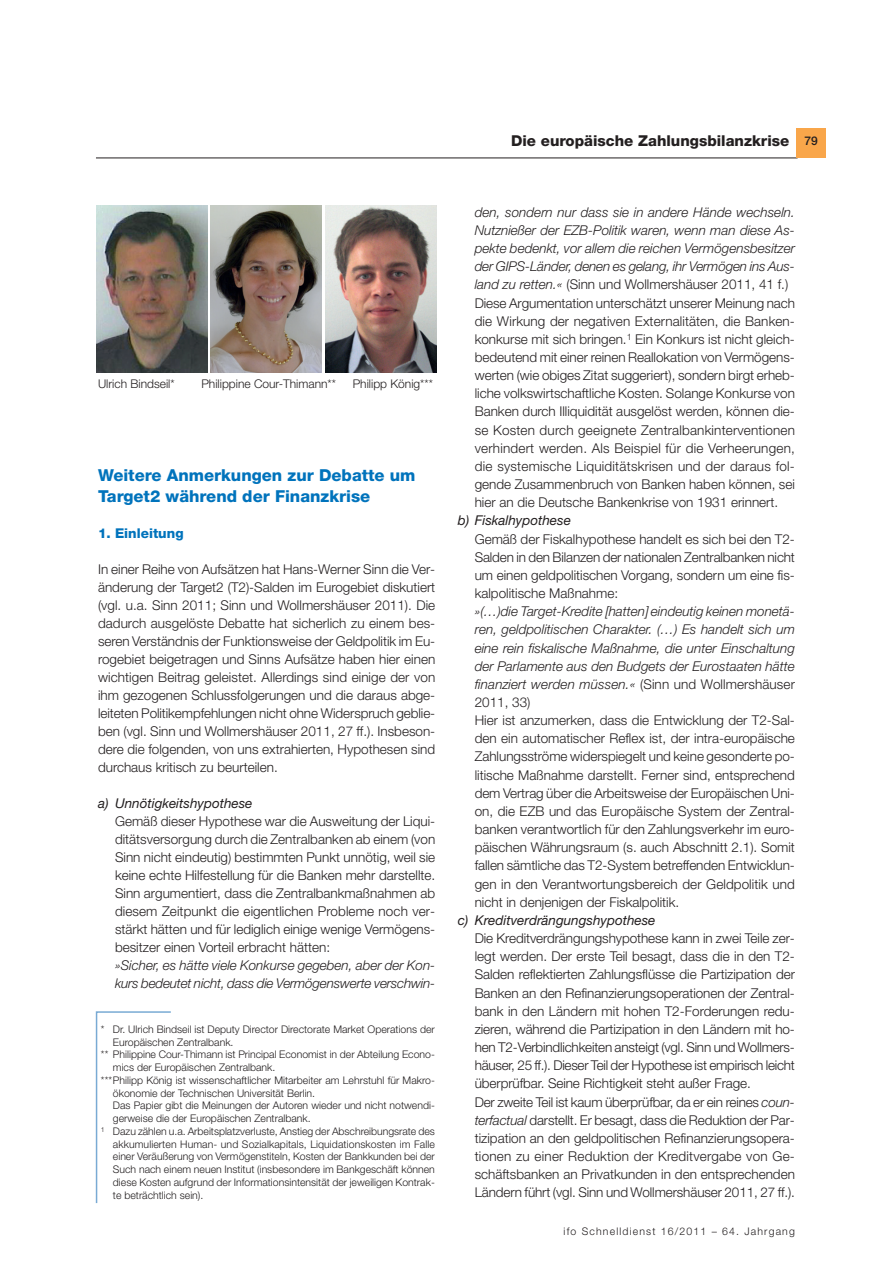
<style>
.page{position:relative;width:893px;height:1263px;background:#fff}
.page>*{position:absolute;margin:0;border:0;box-sizing:border-box;transform-origin:0 0}
.t1{font:800 16.5px/21px "Helvetica Neue LT Std";color:#0073bc}
.t2{font:800 15px "Helvetica Neue LT Std";color:#231f20}
.t3{font:300 13.5px/18.1px "Helvetica Neue LT Std";color:#231f20;text-align:justify}
.t4{font:italic 300 13.5px/18px "Helvetica Neue LT Std";letter-spacing:-.015em;color:#231f20}
.t5{font:italic 13.5px "Helvetica Neue LT Std";color:#231f20}
.t6{font:800 13.5px "Helvetica Neue LT Std";color:#0073bc}
.t7{font:300 12px "Helvetica Neue LT Std";color:#231f20}
.t8{font:500 12px "Helvetica Neue LT Std";color:#231f20}
.t9{font:300 10.5px "Helvetica Neue LT Std";color:#231f20}
.t10{font:300 10.5px "Helvetica Neue LT Std";letter-spacing:.11em;color:#231f20}
.s1{font-style:italic}
</style>
<div class="page">
<hr style="left:96px;top:158px;width:701px;height:1px;background:#231f20">
<div style="left:796px;top:128px;width:30px;height:29px;background:#f9a64a"></div>
<img style="left:97px;top:206px;width:110px;height:166px">
<img style="left:326px;top:206px;width:110px;height:166px">
<img style="left:211px;top:206px;width:110px;height:166px">
<svg style="left:95px;top:1011px;width:76px;height:193px"></svg>
<p class="t2" style="left:511px;top:136px;width:280px">Die europäische Zahlungsbilanzkrise</p>
<p class="t8" style="left:805px;top:134px;width:15px">79</p>
<p class="t7" style="left:98px;top:380px;width:78px">Ulrich Bindseil*</p>
<p class="t7" style="left:201px;top:380px;width:136px">Philippine Cour-Thimann**</p>
<p class="t7" style="left:353px;top:380px;width:82px">Philipp König***</p>
<p class="t1" style="left:98px;top:466px;width:319px">Weitere Anmerkungen zur Debatte um<br>Target2 während der Finanzkrise</p>
<p class="t6" style="left:98px;top:528px;width:87px">1. Einleitung</p>
<p class="t3" style="left:98px;top:562px;width:339px">In einer Reihe von Aufsätzen hat Hans-Werner Sinn die Ver&shy;änderung der Target2 (T2)-Salden im Eurogebiet diskutiert (vgl. u.a. Sinn 2011; Sinn und Wollmershäuser 2011). Die dadurch ausgelöste Debatte hat sicherlich zu einem bes&shy;seren Verständnis der Funktionsweise der Geldpolitik im Eu&shy;rogebiet beigetragen und Sinns Aufsätze haben hier einen wichtigen Beitrag geleistet. Allerdings sind einige der von ihm gezogenen Schlussfolgerungen und die daraus abge&shy;leiteten Politikempfehlungen nicht ohne Widerspruch geblie&shy;ben (vgl. Sinn und Wollmershäuser 2011, 27 ff.). Insbeson&shy;dere die folgenden, von uns extrahierten, Hypothesen sind durchaus kritisch zu beurteilen.</p>
<p class="t5" style="left:98px;top:798px;width:156px">a) Unnötigkeitshypothese</p>
<p class="t3" style="left:115px;top:814px;width:322px">Gemäß dieser Hypothese war die Ausweitung der Liqui&shy;ditätsversorgung durch die Zentralbanken ab einem (von Sinn nicht eindeutig) bestimmten Punkt unnötig, weil sie keine echte Hilfestellung für die Banken mehr darstellte.<br>Sinn argumentiert, dass die Zentralbankmaßnahmen ab diesem Zeitpunkt die eigentlichen Probleme noch ver&shy;stärkt hätten und für lediglich einige wenige Vermögens&shy;besitzer einen Vorteil erbracht hätten:</p>
<p class="t4" style="left:115px;top:958px;width:322px">»Sicher, es hätte viele Konkurse gegeben, aber der Kon&shy;kurs bedeutet nicht, dass die Vermögenswerte verschwin-</p>
<p class="t9" style="left:101px;top:1025px;width:335px">* Dr. Ulrich Bindseil ist Deputy Director Directorate Market Operations der</p>
<p class="t9" style="left:113px;top:1038px;width:122px">Europäischen Zentralbank.</p>
<p class="t9" style="left:101px;top:1051px;width:335px">** Philippine Cour-Thimann ist Principal Economist in der Abteilung Econo-</p>
<p class="t9" style="left:113px;top:1064px;width:164px">mics der Europäischen Zentralbank.</p>
<p class="t9" style="left:101px;top:1076px;width:335px">***Philipp König ist wissenschaftlicher Mitarbeiter am Lehrstuhl für Makro-</p>
<p class="t9" style="left:113px;top:1089px;width:204px">ökonomie der Technischen Universität Berlin.</p>
<p class="t9" style="left:113px;top:1102px;width:323px">Das Papier gibt die Meinungen der Autoren wieder und nicht notwendi-</p>
<p class="t9" style="left:113px;top:1115px;width:199px">gerweise die der Europäischen Zentralbank.</p>
<p class="t9" style="left:101px;top:1127px;width:335px"><sup>1</sup> Dazu zählen u.a. Arbeitsplatzverluste, Anstieg der Abschreibungsrate des</p>
<p class="t9" style="left:113px;top:1140px;width:323px">akkumulierten Human- und Sozialkapitals, Liquidationskosten im Falle</p>
<p class="t9" style="left:113px;top:1153px;width:323px">einer Veräußerung von Vermögenstiteln, Kosten der Bankkunden bei der</p>
<p class="t9" style="left:113px;top:1166px;width:323px">Such nach einem neuen Institut (insbesondere im Bankgeschäft können</p>
<p class="t9" style="left:113px;top:1178px;width:323px">diese Kosten aufgrund der Informationsintensität der jeweiligen Kontrak-</p>
<p class="t9" style="left:113px;top:1191px;width:92px">te beträchtlich sein).</p>
<p class="t3" style="left:475px;top:204px;width:322px;text-align:left"><span class="s1">den, sondern nur dass sie in andere Hände wechseln.<br>Nutznießer der EZB-Politik waren, wenn man diese As&shy;pekte bedenkt, vor allem die reichen Vermögensbesitzer der GIPS-Länder, denen es gelang, ihr Vermögen ins Aus&shy;land zu retten.«</span> (Sinn und Wollmershäuser 2011, 41 f.)<br>Diese Argumentation unterschätzt unserer Meinung nach die Wirkung der negativen Externalitäten, die Banken&shy;konkurse mit sich bringen.<sup>1</sup> Ein Konkurs ist nicht gleich&shy;bedeutend mit einer reinen Reallokation von Vermögens&shy;werten (wie obiges Zitat suggeriert), sondern birgt erheb&shy;liche volkswirtschaftliche Kosten. Solange Konkurse von Banken durch Illiquidität ausgelöst werden, können die&shy;se Kosten durch geeignete Zentralbankinterventionen verhindert werden. Als Beispiel für die Verheerungen, die systemische Liquiditätskrisen und der daraus fol&shy;gende Zusammenbruch von Banken haben können, sei hier an die Deutsche Bankenkrise von 1931 erinnert.</p>
<p class="t5" style="left:458px;top:516px;width:115px">b) Fiskalhypothese</p>
<p class="t3" style="left:475px;top:531px;width:322px">Gemäß der Fiskalhypothese handelt es sich bei den T2- Salden in den Bilanzen der nationalen Zentralbanken nicht um einen geldpolitischen Vorgang, sondern um eine fis&shy;kalpolitische Maßnahme:</p>
<p class="t3" style="left:475px;top:604px;width:322px;text-align:left"><span class="s1">»(…)die Target-Kredite [hatten] eindeutig keinen monetä&shy;ren, geldpolitischen Charakter. (…) Es handelt sich um eine rein fiskalische Maßnahme, die unter Einschaltung der Parlamente aus den Budgets der Eurostaaten hätte finanziert werden müssen.«</span> (Sinn und Wollmershäuser 2011, 33)<br>Hier ist anzumerken, dass die Entwicklung der T2-Sal&shy;den ein automatischer Reflex ist, der intra-europäische Zahlungsströme widerspiegelt und keine gesonderte po&shy;litische Maßnahme darstellt. Ferner sind, entsprechend dem Vertrag über die Arbeitsweise der Europäischen Uni&shy;on, die EZB und das Europäische System der Zentral&shy;banken verantwortlich für den Zahlungsverkehr im euro&shy;päischen Währungsraum (s. auch Abschnitt 2.1). Somit fallen sämtliche das T2-System betreffenden Entwicklun&shy;gen in den Verantwortungsbereich der Geldpolitik und nicht in denjenigen der Fiskalpolitik.</p>
<p class="t5" style="left:458px;top:915px;width:199px">c) Kreditverdrängungshypothese</p>
<p class="t3" style="left:475px;top:931px;width:322px;text-align:left">Die Kreditverdrängungshypothese kann in zwei Teile zer&shy;legt werden. Der erste Teil besagt, dass die in den T2- Salden reflektierten Zahlungsflüsse die Partizipation der Banken an den Refinanzierungsoperationen der Zentral&shy;bank in den Ländern mit hohen T2-Forderungen redu&shy;zieren, während die Partizipation in den Ländern mit ho&shy;hen T2-Verbindlichkeiten ansteigt (vgl. Sinn und Wollmers&shy;häuser, 25 ff.). Dieser Teil der Hypothese ist empirisch leicht überprüfbar. Seine Richtigkeit steht außer Frage.<br>Der zweite Teil ist kaum überprüfbar, da er ein reines <span class="s1">coun&shy;terfactual</span> darstellt. Er besagt, dass die Reduktion der Par&shy;tizipation an den geldpolitischen Refinanzierungsopera&shy;tionen zu einer Reduktion der Kreditvergabe von Ge&shy;schäftsbanken an Privatkunden in den entsprechenden Ländern führt (vgl. Sinn und Wollmershäuser 2011, 27 ff.).</p>
<p class="t10" style="left:564px;top:1227px;width:233px">ifo Schnelldienst 16/2011 – 64. Jahrgang</p>
</div>
